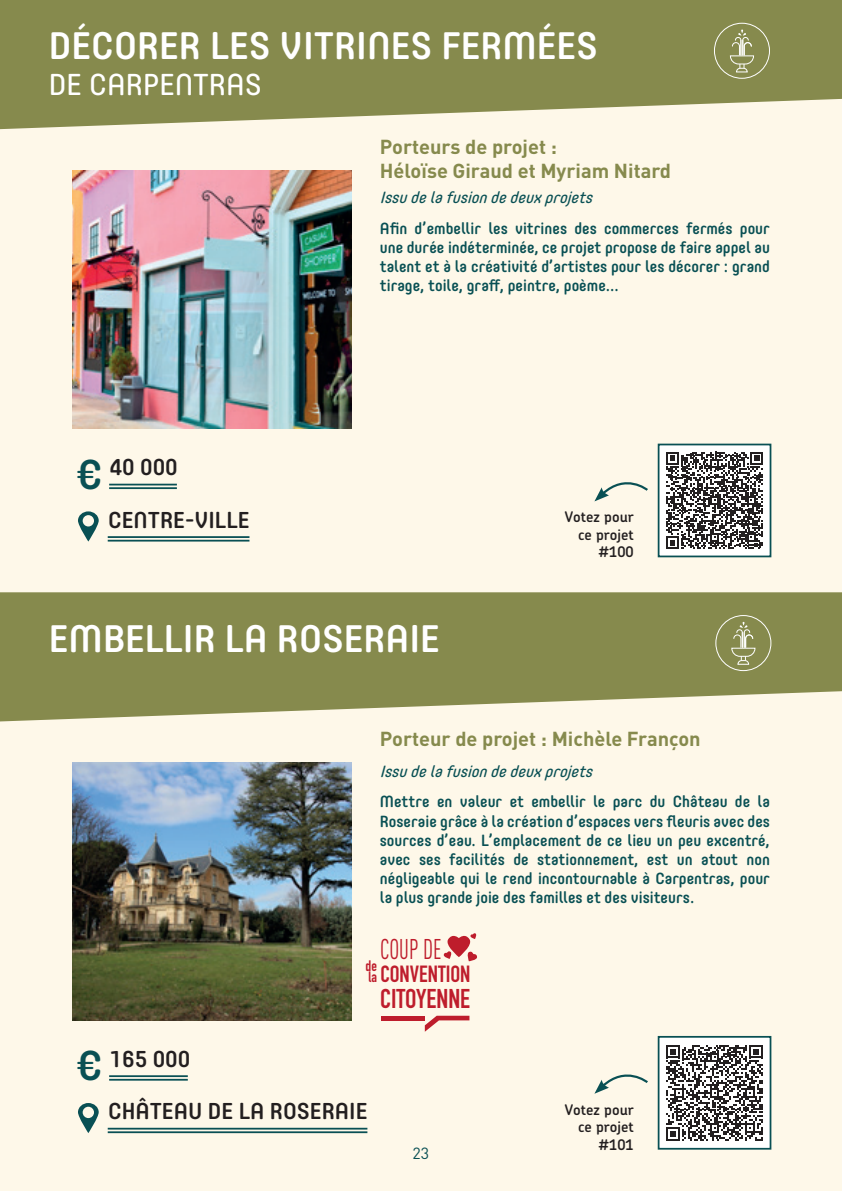
<style>
.page{position:relative;width:842px;height:1191px;background:#fef8e9}
.page>*{position:absolute;margin:0;border:0;box-sizing:border-box;transform-origin:0 0}
.t1{font:500 41.2px "Core Mellow 55";color:#095054}
.t2{font:500 38px "Core Mellow 55";color:#fff}
.t3{font:30px "Core Mellow 45";color:#fff}
.t4{font:condensed 28.2px "DIN Pro";color:#be1d2c;scale:.83 1}
.t5{font:700 26.8px "DIN Condensed";color:#be1d2c}
.t6{font:700 23px "DIN Condensed";color:#be1d2c}
.t7{font:500 22.8px "Core Mellow 55";color:#231f20}
.t8{font:700 20px/24px "DIN Pro";color:#868a4d}
.t9{font:500 16px/19.2px "Core Mellow 55";color:#095054;text-align:justify}
.t10{font:italic 16px "Core Mellow 45";color:#095054}
.t11{font:16px "DIN Pro";color:#095054}
.t12{font:700 15px/11.6px "DIN Condensed";color:#be1d2c}
.t13{font:600 14.6px/17.6px "Chevin";color:#231f20;text-align:right}
</style>
<div class="page">
<svg style="left:0;top:592px;width:842px;height:129px;background:#94975f"></svg>
<img style="left:72px;top:170px;width:279px;height:258px">
<svg style="left:0;top:0;width:842px;height:129px;background:#94965f"></svg>
<div style="left:659px;top:444px;width:111px;height:112px;background:#fff"></div>
<svg style="left:666px;top:452px;width:97px;height:97px"></svg>
<div style="left:658px;top:443px;width:113px;height:114px;border:2px solid #095054"></div>
<svg style="left:594px;top:482px;width:54px;height:19px"></svg>
<svg style="left:730px;top:30px;width:24px;height:43px"></svg>
<div style="left:714px;top:23px;width:56px;height:56px;border:1px solid #fff;border-radius:50%"></div>
<img style="left:72px;top:762px;width:279px;height:258px">
<hr style="left:108px;top:1131px;width:259px;height:2px;background:#095054">
<hr style="left:108px;top:1127px;width:259px;height:2px;background:#095054">
<svg style="left:78px;top:1103px;width:21px;height:30px"></svg>
<hr style="left:109px;top:1078px;width:79px;height:2px;background:#095054">
<hr style="left:109px;top:1075px;width:79px;height:2px;background:#095054">
<div style="left:659px;top:1036px;width:111px;height:112px;background:#fff"></div>
<svg style="left:666px;top:1045px;width:97px;height:95px"></svg>
<div style="left:658px;top:1036px;width:113px;height:113px;border:2px solid #095054"></div>
<svg style="left:595px;top:1074px;width:53px;height:19px"></svg>
<svg style="left:78px;top:511px;width:21px;height:30px"></svg>
<hr style="left:109px;top:487px;width:68px;height:2px;background:#095054">
<hr style="left:109px;top:484px;width:68px;height:1px;background:#095054">
<hr style="left:108px;top:540px;width:141px;height:1px;background:#095054">
<hr style="left:108px;top:536px;width:141px;height:2px;background:#095054">
<svg style="left:443px;top:933px;width:34px;height:28px"></svg>
<div style="left:381px;top:1015px;width:44px;height:5px;background:#be1d2c"></div>
<svg style="left:425px;top:1015px;width:44px;height:16px"></svg>
<svg style="left:731px;top:622px;width:25px;height:43px"></svg>
<div style="left:715px;top:615px;width:56px;height:56px;border:1px solid #fff;border-radius:50%"></div>
<h2 class="t2" style="left:49px;top:17px;width:550px">DÉCORER LES VITRINES FERMÉES</h2>
<h3 class="t3" style="left:49px;top:62px;width:214px">DE CARPENTRAS</h3>
<p class="t8" style="left:380px;top:134px;width:293px">Porteurs de projet :<br>Héloïse Giraud et Myriam Nitard</p>
<h1 class="t1" style="left:77px;top:443px;width:27px">€</h1>
<h3 class="t7" style="left:110px;top:450px;width:70px">40 000</h3>
<h3 class="t7" style="left:108px;top:502px;width:143px">CENTRE-VILLE</h3>
<p class="t10" style="left:380px;top:186px;width:220px">Issudelafusiondedeuxprojets</p>
<p class="t9" style="left:380px;top:218px;width:392px">Afin d’embellir les vitrines des commerces fermés pour une durée indéterminée, ce projet propose de faire appel au talent et à la créativité d’artistes pour les décorer : grand tirage, toile, graff, peintre, poème…</p>
<p class="t13" style="left:565px;top:508px;width:70px">Votez pour ce projet #100</p>
<h2 class="t2" style="left:49px;top:609px;width:392px">EMBELLIR LA ROSERAIE</h2>
<p class="t8" style="left:380px;top:726px;width:322px">Porteur de projet : Michèle Françon</p>
<p class="t10" style="left:380px;top:759px;width:220px">Issudelafusiondedeuxprojets</p>
<p class="t9" style="left:380px;top:791px;width:392px">Mettre en valeur et embellir le parc du Château de la Roseraie grâce à la création d’espaces vers fleuris avec des sources d’eau. L’emplacement de ce lieu un peu excentré, avec ses facilités de stationnement, est un atout non négligeable qui le rend incontournable à Carpentras, pour la plus grande joie des familles et des visiteurs.</p>
<h3 class="t4" style="left:380px;top:928px;width:76px">COUP DE</h3>
<h3 class="t6" style="left:380px;top:958px;width:92px">CONVENTION</h3>
<h3 class="t5" style="left:380px;top:980px;width:91px">CITOYENNE</h3>
<p class="t12" style="left:366px;top:959px;width:13px">de la</p>
<h1 class="t1" style="left:77px;top:1034px;width:27px">€</h1>
<h3 class="t7" style="left:110px;top:1041px;width:82px">165 000</h3>
<h3 class="t7" style="left:108px;top:1094px;width:261px">CHÂTEAU DE LA ROSERAIE</h3>
<p class="t11" style="left:413px;top:1140px;width:18px">23</p>
<p class="t13" style="left:565px;top:1100px;width:70px">Votez pour ce projet #101</p>
</div>
